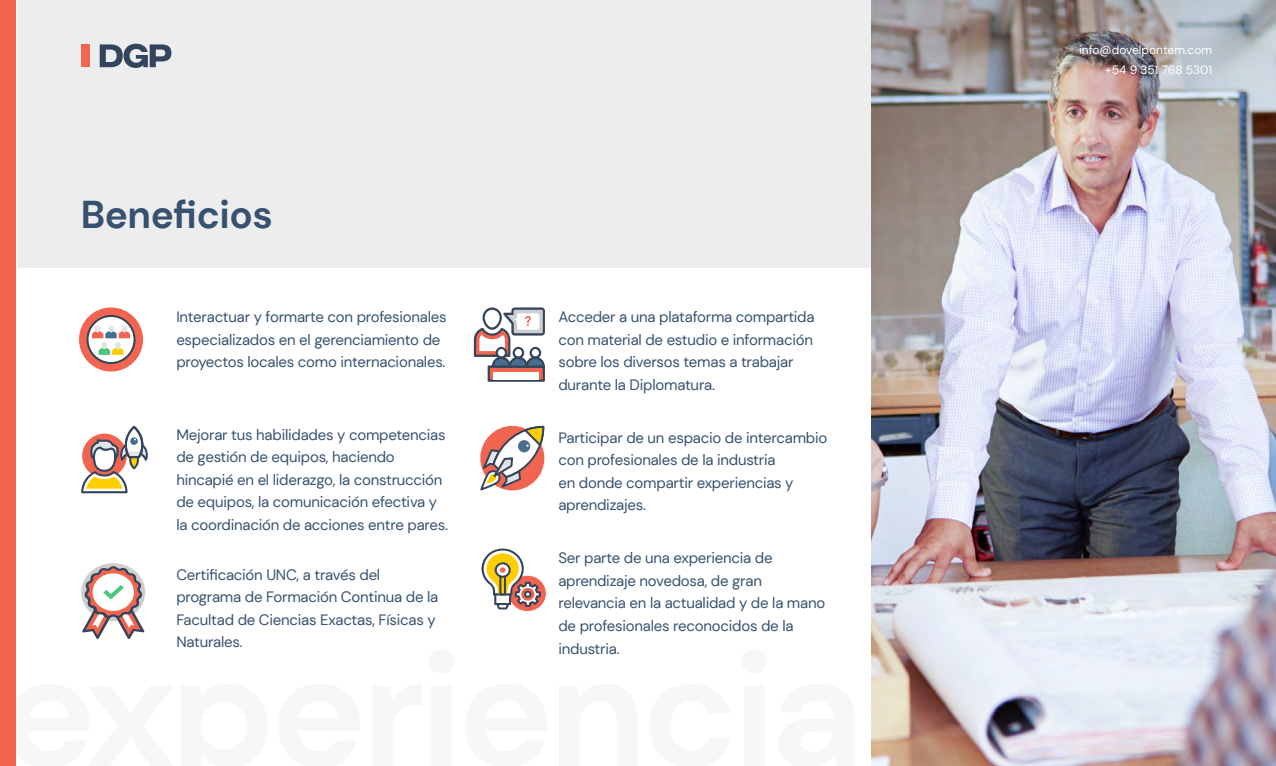
<style>
.page{position:relative;width:1276px;height:766px;background:#fff}
.page>*{position:absolute;margin:0;border:0;box-sizing:border-box;transform-origin:0 0}
.t1{font:700 38.7px "DM Sans";letter-spacing:-.01em;color:#375270}
.t2{font:15px/22.5px "DM Sans";letter-spacing:-.015em;color:#375270}
.t3{font:12px/19.5px "DM Sans";color:#fff;text-align:right}
</style>
<div class="page">
<div style="left:17px;top:0;width:908px;height:268px;background:#ededed"></div>
<img style="left:872px;top:0;width:404px;height:765px">
<div style="left:0;top:0;width:16px;height:765px;background:#f16550"></div>
<svg style="left:81px;top:425px;width:67px;height:68px"></svg>
<div style="left:79px;top:307px;width:64px;height:64px;background:#f16550;border-radius:50%"></div>
<svg style="left:86px;top:315px;width:50px;height:49px"></svg>
<div style="left:115px;top:342px;width:6px;height:7px;background:#e0e6e8;border-radius:3px"></div>
<svg style="left:82px;top:566px;width:63px;height:72px"></svg>
<svg style="left:480px;top:426px;width:64px;height:64px"></svg>
<svg style="left:509px;top:575px;width:37px;height:36px"></svg>
<svg style="left:481px;top:548px;width:60px;height:61px"></svg>
<svg style="left:474px;top:307px;width:71px;height:74px"></svg>
<div style="left:81px;top:44px;width:9px;height:23px;background:#f2664f"></div>
<svg style="left:100px;top:44px;width:71px;height:24px"></svg>
<h1 class="t1" style="left:81px;top:190px;width:194px">Beneficios</h1>
<p class="t2" style="left:176px;top:306px;width:272px">Interactuar y formarte con profesionales especializados en el gerenciamiento de proyectos locales como internacionales.</p>
<p class="t2" style="left:176px;top:423px;width:273px">Mejorar tus habilidades y competencias de gestión de equipos, haciendo hincapié en el liderazgo, la construcción de equipos, la comunicación efectiva y la coordinación de acciones entre pares.</p>
<p class="t2" style="left:176px;top:563px;width:263px">Certificación UNC, a través del programa de Formación Continua de la<br>Facultad de Ciencias Exactas, Físicas y<br>Naturales.</p>
<p class="t2" style="left:558px;top:306px;width:258px">Acceder a una plataforma compartida con material de estudio e información sobre los diversos temas a trabajar durante la Diplomatura.</p>
<p class="t2" style="left:558px;top:426px;width:270px">Participar de un espacio de intercambio con profesionales de la industria<br>en donde compartir experiencias y aprendizajes.</p>
<p class="t2" style="left:558px;top:546px;width:268px">Ser parte de una experiencia de aprendizaje novedosa, de gran relevancia en la actualidad y de la mano de profesionales reconocidos de la industria.</p>
<p class="t3" style="left:1079px;top:40px;width:135px">info@dovelpontem.com +54 9 351 768 5301</p>
</div>
